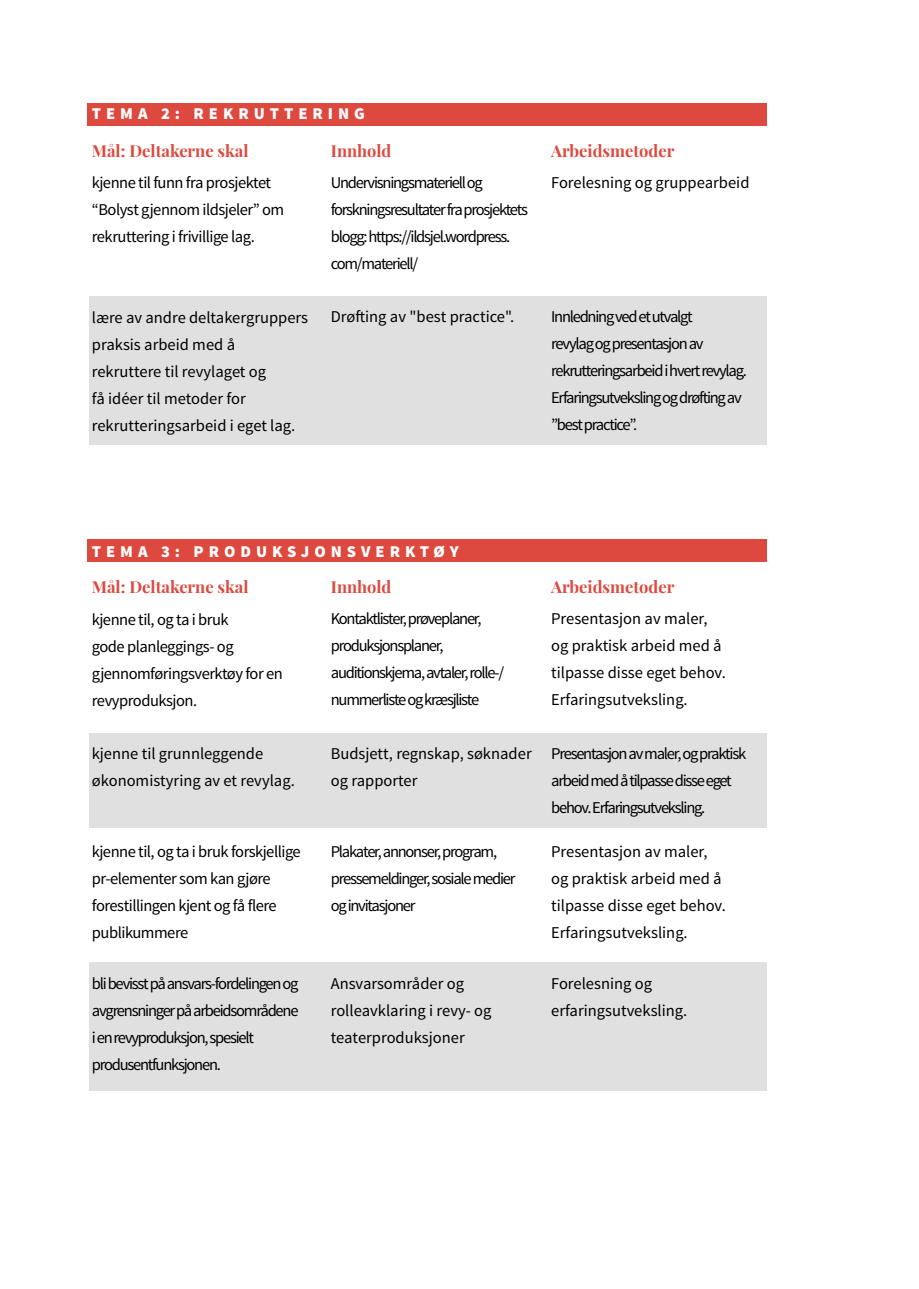
<style>
.page{position:relative;width:919px;height:1289px;background:#fff}
.page>*{position:absolute;margin:0;border:0;box-sizing:border-box;transform-origin:0 0}
.t1{font:16.5px/27px "Source Sans Pro";letter-spacing:-.075em;color:#000}
.t2{font:16.5px/27px "Source Sans Pro";color:#000}
.t3{font:16.5px/27px "Source Sans Pro";letter-spacing:-.03em;color:#000}
.t4{font:700 16.5px "Playfair Display";color:#dd493e}
.t5{font:900 16.5px "Source Sans Pro";letter-spacing:.3em;color:#fff}
</style>
<div class="page">
<div style="left:89px;top:296px;width:677px;height:149px;background:#e0e0e0"></div>
<div style="left:89px;top:733px;width:677px;height:94px;background:#e0e0e0"></div>
<div style="left:89px;top:962px;width:677px;height:129px;background:#e0e0e0"></div>
<div style="left:87px;top:103px;width:679px;height:22px;background:#dd493e"></div>
<div style="left:87px;top:539px;width:679px;height:23px;background:#dd493e"></div>
<p class="t5" style="left:92px;top:103px;width:274px">TEMA 2: REKRUTTERING</p>
<p class="t4" style="left:92px;top:140px;width:158px">Mål: Deltakerne skal</p>
<p class="t4" style="left:331px;top:140px;width:62px">Innhold</p>
<p class="t3" style="left:92px;top:169px;width:194px">kjenne til funn fra prosjektet “Bolyst gjennom ildsjeler” om rekruttering i frivillige lag.</p>
<p class="t2" style="left:92px;top:304px;width:218px">lære av andre deltakergruppers praksis arbeid med å rekruttere til revylaget og<br>få idéer til metoder for rekrutteringsarbeid i eget lag.</p>
<p class="t1" style="left:331px;top:169px;width:199px">Undervisningsmateriell og forskningsresultater fra prosjektets blogg: https://ildsjel.wordpress. com/materiell/</p>
<p class="t2" style="left:331px;top:304px;width:185px">Drøfting av "best practice".</p>
<p class="t4" style="left:551px;top:140px;width:125px">Arbeidsmetoder</p>
<p class="t2" style="left:551px;top:169px;width:200px">Forelesning og gruppearbeid</p>
<p class="t1" style="left:551px;top:304px;width:197px">Innledning ved et utvalgt<br>revylag og presentasjon av rekrutteringsarbeid i hvert revylag.<br>Erfaringsutveksling og drøfting av ”best practice”.</p>
<p class="t5" style="left:92px;top:541px;width:368px">TEMA 3: PRODUKSJONSVERKTØY</p>
<p class="t4" style="left:92px;top:577px;width:158px">Mål: Deltakerne skal</p>
<p class="t3" style="left:92px;top:606px;width:192px">kjenne til, og ta i bruk<br>gode planleggings- og gjennomføringsverktøy for en revyproduksjon.</p>
<p class="t2" style="left:92px;top:740px;width:204px">kjenne til grunnleggende økonomistyring av et revylag.</p>
<p class="t3" style="left:92px;top:838px;width:210px">kjenne til, og ta i bruk forskjellige pr-elementer som kan gjøre forestillingen kjent og få flere publikummere</p>
<p class="t1" style="left:92px;top:969px;width:208px">bli bevisst på ansvars-fordelingen og avgrensninger på arbeidsområdene i en revyproduksjon, spesielt produsentfunksjonen.</p>
<p class="t4" style="left:331px;top:576px;width:62px">Innhold</p>
<p class="t1" style="left:331px;top:605px;width:175px">Kontaktlister, prøveplaner, produksjonsplaner, auditionskjema, avtaler, rolle-/ nummerliste og kræsjliste</p>
<p class="t2" style="left:331px;top:740px;width:202px">Budsjett, regnskap, søknader og rapporter</p>
<p class="t1" style="left:331px;top:838px;width:186px">Plakater, annonser, program, pressemeldinger, sosiale medier og invitasjoner</p>
<p class="t2" style="left:331px;top:969px;width:162px">Ansvarsområder og rolleavklaring i revy- og teaterproduksjoner</p>
<p class="t4" style="left:551px;top:576px;width:125px">Arbeidsmetoder</p>
<p class="t2" style="left:551px;top:605px;width:176px">Presentasjon av maler, og praktisk arbeid med å tilpasse disse eget behov.<br>Erfaringsutveksling.</p>
<p class="t1" style="left:551px;top:740px;width:196px">Presentasjon av maler, og praktisk arbeid med å tilpasse disse eget behov. Erfaringsutveksling.</p>
<p class="t2" style="left:551px;top:838px;width:176px">Presentasjon av maler, og praktisk arbeid med å tilpasse disse eget behov.<br>Erfaringsutveksling.</p>
<p class="t2" style="left:551px;top:969px;width:138px">Forelesning og erfaringsutveksling.</p>
</div>
